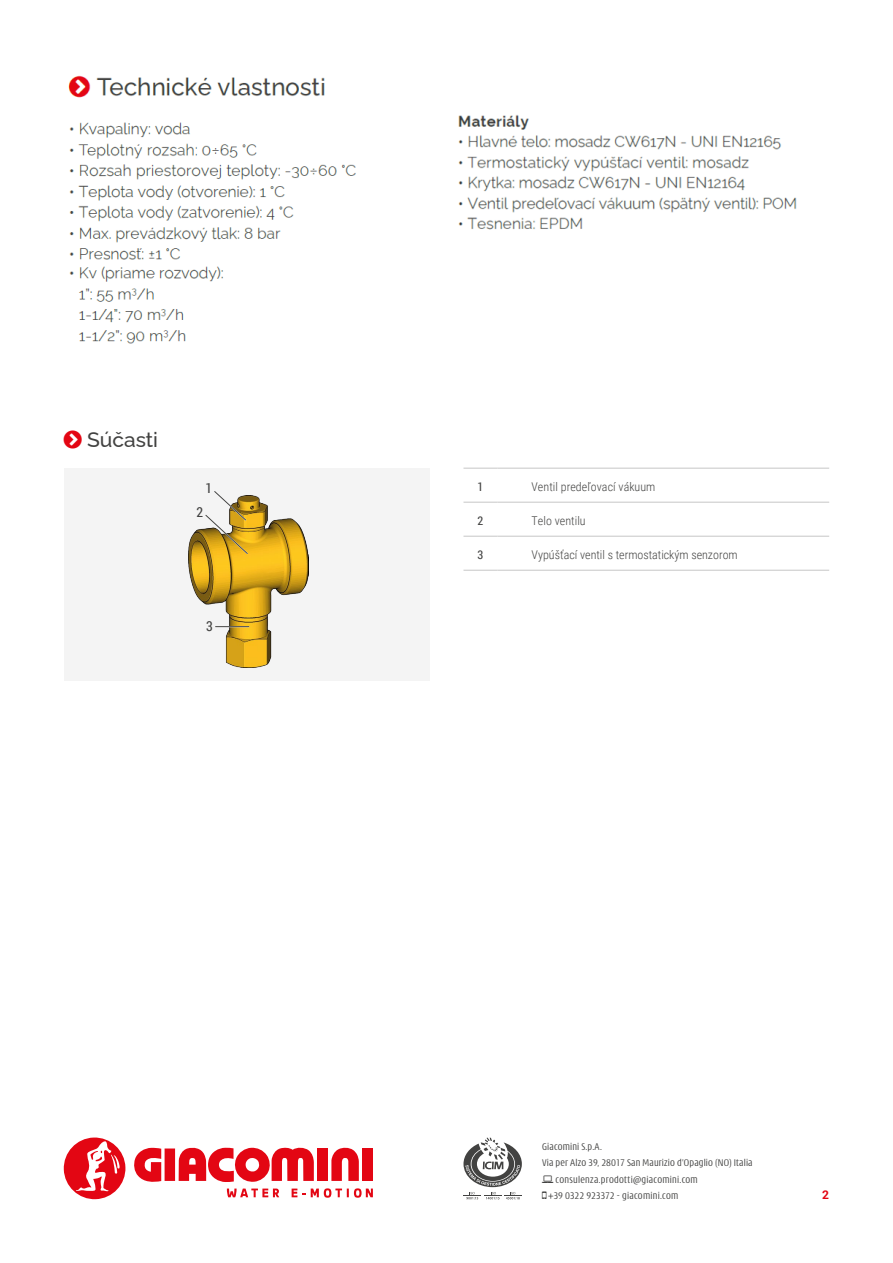
<style>
.page{position:relative;width:893px;height:1263px;background:#fff}
.page>*{position:absolute;margin:0;border:0;box-sizing:border-box;transform-origin:0 0}
.t1{font:500 21px "Raleway";color:#424241}
.t2{font:13.8px "Roboto Condensed";color:#424241}
.t3{font:300 12px "Roboto Condensed";color:#424241}
.t4{font:12px "Roboto Condensed";color:#424241}
.t5{font:700 12px "Roboto";color:#e30613}
.t6{font:300 condensed 10.5px "Modena";letter-spacing:.02em;color:#424241}
</style>
<div class="page">
<svg style="left:134px;top:1148px;width:27px;height:34px"></svg>
<div style="left:165px;top:1148px;width:10px;height:33px;background:#e30613"></div>
<div style="left:317px;top:1148px;width:11px;height:33px;background:#e30613"></div>
<svg style="left:331px;top:1147px;width:28px;height:34px"></svg>
<div style="left:362px;top:1148px;width:11px;height:33px;background:#e30613"></div>
<svg style="left:179px;top:1147px;width:135px;height:35px"></svg>
<svg style="left:292px;top:1188px;width:13px;height:9px"></svg>
<svg style="left:311px;top:1188px;width:62px;height:10px"></svg>
<svg style="left:227px;top:1188px;width:52px;height:9px"></svg>
<svg style="left:64px;top:1137px;width:62px;height:62px"></svg>
<svg style="left:463px;top:1137px;width:59px;height:62px"></svg>
<hr style="left:463px;top:468px;width:34px;height:1px;background:#c6c6c6">
<hr style="left:497px;top:468px;width:332px;height:1px;background:#c6c6c6">
<hr style="left:463px;top:502px;width:34px;height:1px;background:#c6c6c6">
<hr style="left:497px;top:502px;width:332px;height:1px;background:#c6c6c6">
<hr style="left:463px;top:536px;width:34px;height:1px;background:#c6c6c6">
<hr style="left:497px;top:536px;width:332px;height:1px;background:#c6c6c6">
<hr style="left:463px;top:570px;width:34px;height:1px;background:#c6c6c6">
<hr style="left:497px;top:570px;width:332px;height:1px;background:#c6c6c6">
<div style="left:64px;top:468px;width:365px;height:212px;background:#f4f4f4"></div>
<img style="left:189px;top:495px;width:120px;height:172px">
<svg style="left:204px;top:491px;width:45px;height:64px"></svg>
<hr style="left:216px;top:626px;width:33px;height:1px;background:#424241">
<img style="left:458px;top:115px;width:339px;height:115px">
<img style="left:68px;top:76px;width:288px;height:268px">
<svg style="left:68px;top:75px;width:14px;height:10px"></svg>
<h1 class="t1" style="left:87px;top:423px;width:73px">Súčasti</h1>
<h2 class="t2" style="left:205px;top:478px;width:8px">1</h2>
<h2 class="t2" style="left:197px;top:503px;width:8px">2</h2>
<h2 class="t2" style="left:206px;top:617px;width:8px">3</h2>
<p class="t4" style="left:478px;top:479px;width:7px">1</p>
<p class="t3" style="left:532px;top:479px;width:125px">Ventil predeľovací vákuum</p>
<p class="t4" style="left:478px;top:513px;width:7px">2</p>
<p class="t3" style="left:532px;top:513px;width:56px">Telo ventilu</p>
<p class="t4" style="left:478px;top:547px;width:7px">3</p>
<p class="t3" style="left:532px;top:547px;width:208px">Vypúšťací ventil s termostatickým senzorom</p>
<p class="t6" style="left:542px;top:1141px;width:61px">Giacomini S.p.A.</p>
<p class="t6" style="left:542px;top:1158px;width:212px">Via per Alzo 39, 28017 San Maurizio d’Opaglio (NO) Italia</p>
<p class="t6" style="left:556px;top:1174px;width:144px">consulenza.prodotti@giacomini.com</p>
<p class="t6" style="left:549px;top:1191px;width:131px">+39 0322 923372 - giacomini.com</p>
<p class="t5" style="left:822px;top:1186px;width:8px">2</p>
</div>
